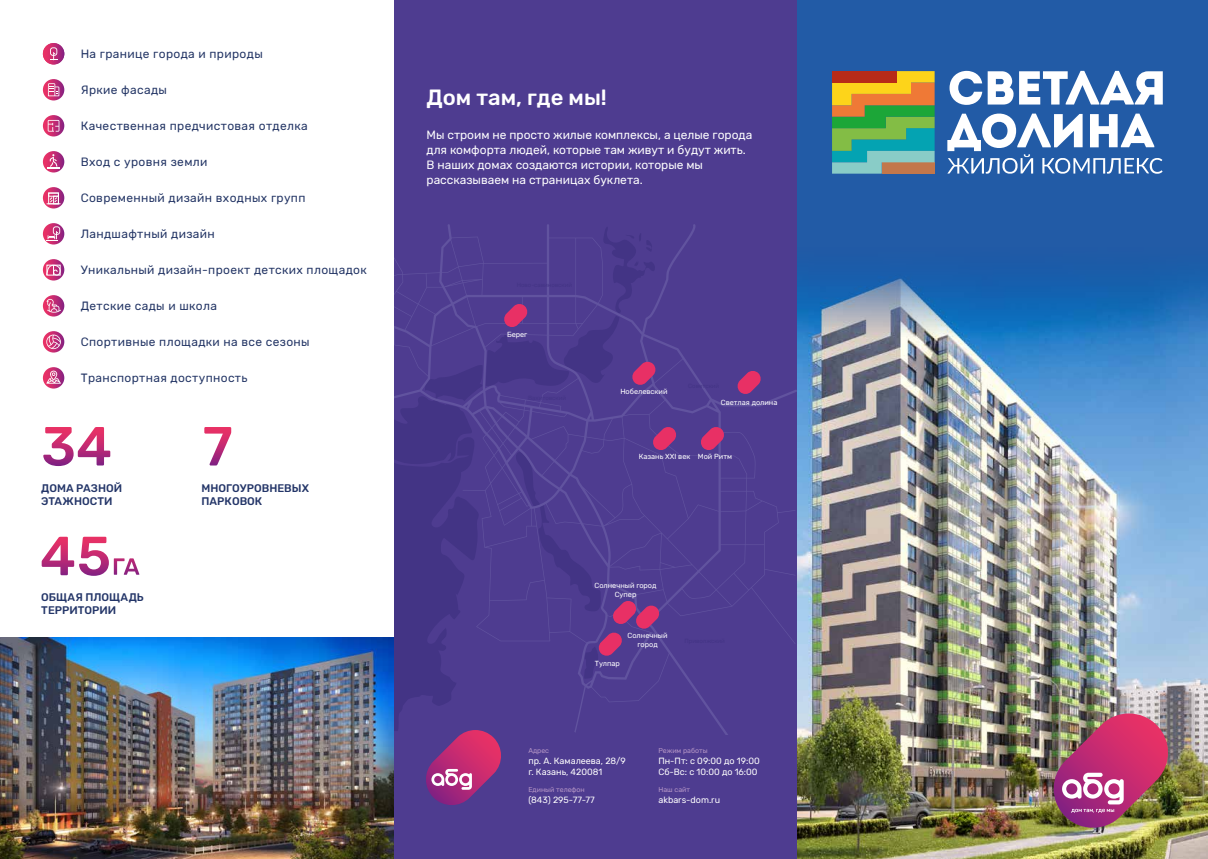
<style>
.page{position:relative;width:1208px;height:859px;background:#fff}
.page>*{position:absolute;margin:0;border:0;box-sizing:border-box;transform-origin:0 0}
.t1{font:500 22px "Rubik";color:#fff}
.t2{font:12px "Rubik";letter-spacing:.03em;color:#223464}
.t3{font:12px/15px "Rubik";color:#fff}
.t4{font:500 11px/13.2px "Rubik";letter-spacing:.005em;color:#233568}
.t5{font:9px/10.8px "Rubik";color:#fff}
.t6{font:7.3px/8.8px "Rubik";color:#fff;text-align:center}
.t7{font:7px "Rubik";color:#b596c6}
</style>
<div class="page">
<img style="left:797px;top:337px;width:411px;height:522px">
<img style="left:1049px;top:713px;width:122px;height:119px">
<svg style="left:43px;top:427px;width:67px;height:39px"></svg>
<svg style="left:204px;top:427px;width:27px;height:38px"></svg>
<svg style="left:797px;top:0;width:411px;height:337px"></svg>
<img style="left:0;top:637px;width:394px;height:222px">
<svg style="left:43px;top:79px;width:21px;height:21px"></svg>
<svg style="left:43px;top:115px;width:21px;height:21px"></svg>
<svg style="left:43px;top:151px;width:21px;height:21px"></svg>
<svg style="left:43px;top:187px;width:21px;height:22px"></svg>
<svg style="left:43px;top:223px;width:21px;height:22px"></svg>
<svg style="left:43px;top:259px;width:21px;height:22px"></svg>
<svg style="left:43px;top:295px;width:21px;height:22px"></svg>
<svg style="left:43px;top:331px;width:21px;height:22px"></svg>
<svg style="left:43px;top:367px;width:21px;height:22px"></svg>
<svg style="left:43px;top:43px;width:21px;height:21px"></svg>
<svg style="left:46px;top:299px;width:15px;height:14px"></svg>
<svg style="left:46px;top:335px;width:15px;height:14px"></svg>
<svg style="left:48px;top:83px;width:11px;height:13px"></svg>
<svg style="left:48px;top:120px;width:11px;height:12px"></svg>
<svg style="left:46px;top:371px;width:15px;height:13px"></svg>
<svg style="left:47px;top:154px;width:13px;height:15px"></svg>
<svg style="left:46px;top:226px;width:14px;height:15px"></svg>
<svg style="left:46px;top:264px;width:17px;height:12px"></svg>
<svg style="left:50px;top:47px;width:7px;height:13px"></svg>
<div style="left:48px;top:193px;width:11px;height:4px;border:1px solid #fff"></div>
<svg style="left:47px;top:196px;width:13px;height:8px"></svg>
<svg style="left:947px;top:71px;width:215px;height:103px"></svg>
<svg style="left:832px;top:71px;width:102px;height:103px"></svg>
<div style="left:832px;top:71px;width:64px;height:12px;background:#b82b18"></div>
<div style="left:394px;top:0;width:403px;height:859px;background:#4e3c90"></div>
<svg style="left:394px;top:224px;width:403px;height:511px"></svg>
<svg style="left:423px;top:730px;width:80px;height:75px"></svg>
<svg style="left:700px;top:426px;width:25px;height:25px"></svg>
<svg style="left:737px;top:370px;width:24px;height:25px"></svg>
<svg style="left:598px;top:600px;width:62px;height:56px"></svg>
<svg style="left:631px;top:361px;width:25px;height:25px"></svg>
<svg style="left:503px;top:303px;width:25px;height:25px"></svg>
<svg style="left:652px;top:426px;width:25px;height:25px"></svg>
<svg style="left:42px;top:537px;width:97px;height:39px"></svg>
<p class="t2" style="left:81px;top:47px;width:184px">На границе города и природы</p>
<p class="t2" style="left:81px;top:83px;width:88px">Яркие фасады</p>
<p class="t2" style="left:81px;top:119px;width:228px">Качественная предчистовая отделка</p>
<p class="t2" style="left:81px;top:155px;width:128px">Вход с уровня земли</p>
<p class="t2" style="left:81px;top:191px;width:226px">Современный дизайн входных групп</p>
<p class="t2" style="left:81px;top:227px;width:135px">Ландшафтный дизайн</p>
<p class="t2" style="left:81px;top:263px;width:288px">Уникальный дизайн-проект детских площадок</p>
<p class="t2" style="left:81px;top:299px;width:138px">Детские сады и школа</p>
<p class="t2" style="left:81px;top:335px;width:230px">Спортивные площадки на все сезоны</p>
<p class="t2" style="left:81px;top:371px;width:168px">Транспортная доступность</p>
<p class="t4" style="left:41px;top:481px;width:82px">ДОМА РАЗНОЙ<br>ЭТАЖНОСТИ</p>
<p class="t4" style="left:41px;top:591px;width:104px">ОБЩАЯ ПЛОЩАДЬ<br>ТЕРРИТОРИИ</p>
<p class="t4" style="left:201px;top:481px;width:109px">МНОГОУРОВНЕВЫХ<br>ПАРКОВОК</p>
<h1 class="t1" style="left:426px;top:84px;width:182px">Дом там, где мы!</h1>
<p class="t3" style="left:426px;top:128px;width:327px">Мы строим не просто жилые комплексы, а целые города для комфорта людей, которые там живут и будут жить.<br>В наших домах создаются истории, которые мы рассказываем на страницах буклета.</p>
<p class="t6" style="left:507px;top:330px;width:22px">Берег</p>
<p class="t6" style="left:620px;top:388px;width:49px">Нобелевский</p>
<p class="t6" style="left:721px;top:398px;width:58px">Светлая долина</p>
<p class="t6" style="left:639px;top:452px;width:53px">Казань ХХI век</p>
<p class="t6" style="left:698px;top:452px;width:36px">Мой Ритм</p>
<p class="t6" style="left:594px;top:581px;width:63px">Солнечный город<br>Супер</p>
<p class="t6" style="left:595px;top:659px;width:27px">Тулпар</p>
<p class="t6" style="left:627px;top:631px;width:41px">Солнечный город</p>
<p class="t7" style="left:528px;top:747px;width:22px">Адрес</p>
<p class="t5" style="left:528px;top:756px;width:99px">пр. А. Камалеева, 28/9 г. Казань, 420081</p>
<p class="t7" style="left:528px;top:785px;width:58px">Единый телефон</p>
<p class="t5" style="left:528px;top:794px;width:68px">(843) 295-77-77</p>
<p class="t7" style="left:658px;top:747px;width:51px">Режим работы</p>
<p class="t5" style="left:658px;top:756px;width:103px">Пн-Пт: с 09:00 до 19:00<br>Сб-Вс: с 10:00 до 16:00</p>
<p class="t7" style="left:658px;top:785px;width:33px">Наш сайт</p>
<p class="t5" style="left:658px;top:794px;width:63px">akbars-dom.ru</p>
</div>
